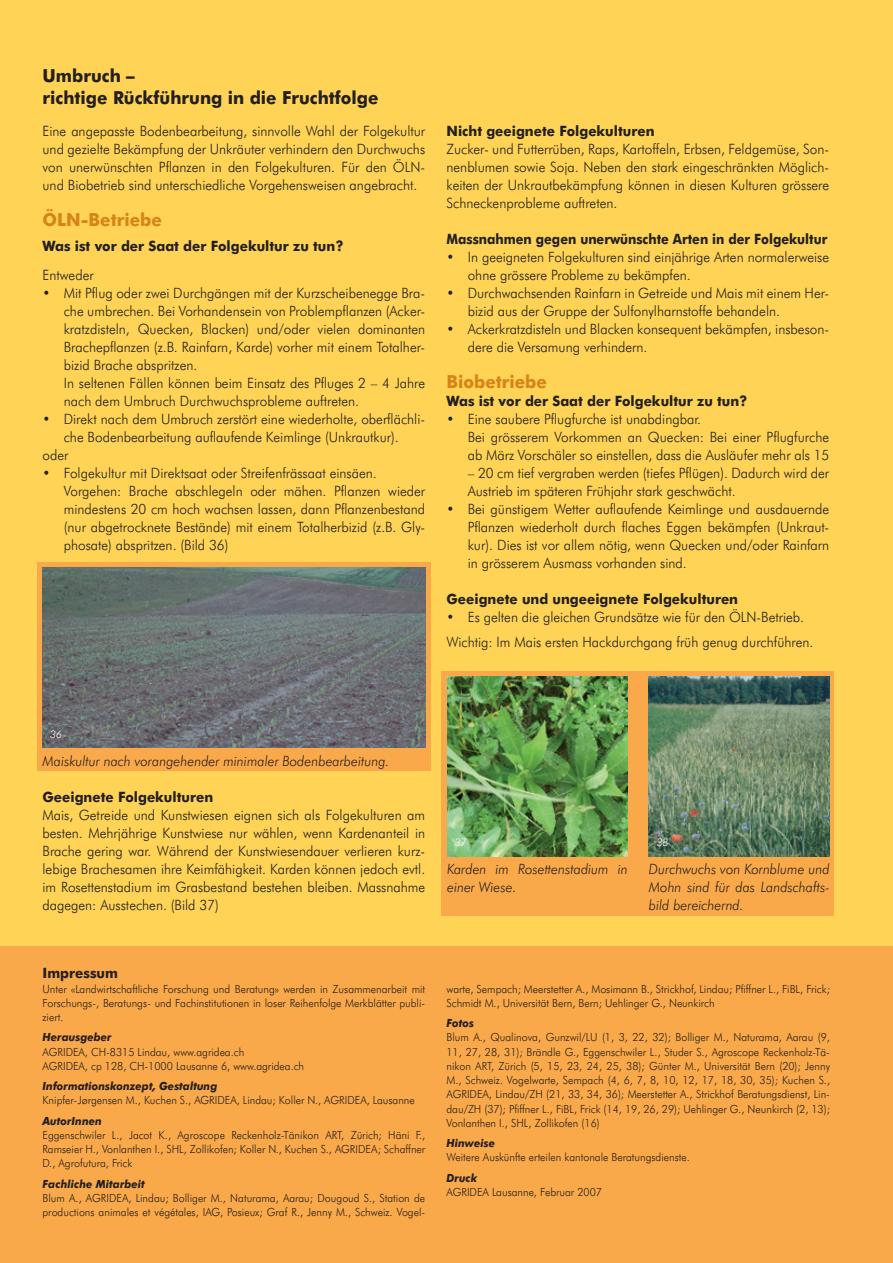
<style>
.page{position:relative;width:893px;height:1263px;background:#fff}
.page>*{position:absolute;margin:0;border:0;box-sizing:border-box;transform-origin:0 0}
._03_Legende{font:700 18px "Futura BT";color:#231f20;scale:.95 1}
._03_Legende-2{font:700 18px "Futura BT";color:#d68317;scale:.95 1}
._03_Legende-3{font:300 14.25px/18px "Futura BT";color:#231f20;text-align:justify;scale:.95 1}
._03_Legende-4{font:700 14.25px "Futura BT";color:#231f20;scale:.95 1}
._03_Legende-5{font:italic 300 14.25px/18px "Futura BT";color:#231f20;scale:.95 1}
._03_Legende-6{font:700 14.25px "Futura BT";color:#231f20;scale:.89 1}
._03_Legende-7{font:300 11.25px/14.2px "Futura BT";color:#231f20;text-align:justify;scale:.95 1}
._03_Legende-8{font:italic 700 11.25px "Futura BT";color:#231f20;scale:.95 1}
.t1{font:italic 300 10.5px "Futura BT";color:#fff}
</style>
<div class="page">
<div style="left:0;top:946px;width:893px;height:317px;background:#faa94a"></div>
<div style="left:0;top:0;width:893px;height:946px;background:#fed356"></div>
<div style="left:37px;top:562px;width:394px;height:209px;background:#faa94a"></div>
<img style="left:43px;top:568px;width:382px;height:180px">
<div style="left:441px;top:671px;width:392px;height:245px;background:#faa94a"></div>
<img style="left:447px;top:676px;width:181px;height:180px">
<img style="left:649px;top:676px;width:181px;height:180px">
<p class="_03_Legende" style="left:43px;top:64px;width:99px">Umbruch –</p>
<p class="_03_Legende" style="left:43px;top:87px;width:355px">richtige Rückführung in die Fruchtfolge</p>
<p class="_03_Legende-3" style="left:43px;top:122px;width:404px">Eine angepasste Bodenbearbeitung, sinnvolle Wahl der Folgekultur und gezielte Bekämpfung der Unkräuter verhindern den Durchwuchs von unerwünschten Pflanzen in den Folgekulturen. Für den ÖLN&shy;und Biobetrieb sind unterschiedliche Vorgehensweisen angebracht.</p>
<p class="_03_Legende-2" style="left:43px;top:208px;width:127px">ÖLN-Betriebe</p>
<p class="_03_Legende-4" style="left:43px;top:238px;width:318px">Was ist vor der Saat der Folgekultur zu tun?</p>
<p class="_03_Legende-3" style="left:43px;top:266px;width:55px">Entweder</p>
<p class="_03_Legende-3" style="left:64px;top:284px;width:382px;text-indent:-21px">• Mit Pflug oder zwei Durchgängen mit der Kurzscheibenegge Bra&shy;che umbrechen. Bei Vorhandensein von Problempflanzen (Acker&shy;kratzdisteln, Quecken, Blacken) und/oder vielen dominanten Brachepflanzen (z.B. Rainfarn, Karde) vorher mit einem Totalher&shy;bizid Brache abspritzen.</p>
<p class="_03_Legende-3" style="left:64px;top:374px;width:382px">In seltenen Fällen können beim Einsatz des Pfluges 2 – 4 Jahre nach dem Umbruch Durchwuchsprobleme auftreten.</p>
<p class="_03_Legende-3" style="left:43px;top:410px;width:404px;text-align:center">• Direkt nach dem Umbruch zerstört eine wiederholte, oberflächli&shy;che Bodenbearbeitung auflaufende Keimlinge (Unkrautkur).</p>
<p class="_03_Legende-3" style="left:43px;top:446px;width:29px">oder</p>
<p class="_03_Legende-3" style="left:43px;top:464px;width:353px">• Folgekultur mit Direktsaat oder Streifenfrässaat einsäen.</p>
<p class="_03_Legende-3" style="left:64px;top:482px;width:382px">Vorgehen: Brache abschlegeln oder mähen. Pflanzen wieder mindestens 20 cm hoch wachsen lassen, dann Pflanzenbestand (nur abgetrocknete Bestände) mit einem Totalherbizid (z.B. Gly&shy;phosate) abspritzen. (Bild 36)</p>
<p class="_03_Legende-4" style="left:446px;top:122px;width:220px">Nicht geeignete Folgekulturen</p>
<p class="_03_Legende-3" style="left:446px;top:140px;width:404px">Zucker- und Futterrüben, Raps, Kartoffeln, Erbsen, Feldgemüse, Son&shy;nenblumen sowie Soja. Neben den stark eingeschränkten Möglich&shy;keiten der Unkrautbekämpfung können in diesen Kulturen grössere Schneckenprobleme auftreten.</p>
<p class="_03_Legende-6" style="left:446px;top:230px;width:429px">Massnahmen gegen unerwünschte Arten in der Folgekultur</p>
<p class="_03_Legende-3" style="left:468px;top:248px;width:382px;text-indent:-21px">• In geeigneten Folgekulturen sind einjährige Arten normalerweise ohne grössere Probleme zu bekämpfen.</p>
<p class="_03_Legende-3" style="left:468px;top:284px;width:382px;text-indent:-21px">• Durchwachsenden Rainfarn in Getreide und Mais mit einem Her&shy;bizid aus der Gruppe der Sulfonylharnstoffe behandeln.</p>
<p class="_03_Legende-3" style="left:468px;top:320px;width:382px;text-indent:-21px">• Ackerkratzdisteln und Blacken konsequent bekämpfen, insbeson&shy;dere die Versamung verhindern.</p>
<p class="_03_Legende-2" style="left:446px;top:370px;width:107px">Biobetriebe</p>
<p class="_03_Legende-4" style="left:446px;top:392px;width:318px">Was ist vor der Saat der Folgekultur zu tun?</p>
<p class="_03_Legende-3" style="left:446px;top:410px;width:270px">• Eine saubere Pflugfurche ist unabdingbar.</p>
<p class="_03_Legende-3" style="left:468px;top:428px;width:382px">Bei grösserem Vorkommen an Quecken: Bei einer Pflugfurche ab März Vorschäler so einstellen, dass die Ausläufer mehr als 15</p>
<p class="_03_Legende-3" style="left:468px;top:464px;width:382px">– 20 cm tief vergraben werden (tiefes Pflügen). Dadurch wird der<br>Austrieb im späteren Frühjahr stark geschwächt.</p>
<p class="_03_Legende-3" style="left:468px;top:500px;width:382px;text-indent:-21px">• Bei günstigem Wetter auflaufende Keimlinge und ausdauernde Pflanzen wiederholt durch flaches Eggen bekämpfen (Unkraut&shy;kur). Dies ist vor allem nötig, wenn Quecken und/oder Rainfarn in grösserem Ausmass vorhanden sind.</p>
<p class="_03_Legende-4" style="left:446px;top:590px;width:308px">Geeignete und ungeeignete Folgekulturen</p>
<p class="_03_Legende-3" style="left:446px;top:608px;width:378px">• Es gelten die gleichen Grundsätze wie für den ÖLN-Betrieb.</p>
<p class="_03_Legende-3" style="left:446px;top:633px;width:388px">Wichtig: Im Mais ersten Hackdurchgang früh genug durchführen.</p>
<p class="t1" style="left:50px;top:728px;width:13px">36</p>
<p class="_03_Legende-5" style="left:43px;top:752px;width:366px">Maiskultur nach vorangehender minimaler Bodenbearbeitung.</p>
<p class="_03_Legende-4" style="left:43px;top:788px;width:181px">Geeignete Folgekulturen</p>
<p class="_03_Legende-3" style="left:43px;top:806px;width:404px">Mais, Getreide und Kunstwiesen eignen sich als Folgekulturen am besten. Mehrjährige Kunstwiese nur wählen, wenn Kardenanteil in Brache gering war. Während der Kunstwiesendauer verlieren kurz&shy;lebige Brachesamen ihre Keimfähigkeit. Karden können jedoch evtl. im Rosettenstadium im Grasbestand bestehen bleiben. Massnahme dagegen: Ausstechen. (Bild 37)</p>
<p class="t1" style="left:455px;top:836px;width:13px">37</p>
<p class="t1" style="left:657px;top:836px;width:13px">38</p>
<p class="_03_Legende-5" style="left:447px;top:860px;width:192px">Karden im Rosettenstadium in einer Wiese.</p>
<p class="_03_Legende-5" style="left:649px;top:860px;width:192px;text-align:justify">Durchwuchs von Kornblume und Mohn sind für das Landschafts&shy;bild bereichernd.</p>
<p class="_03_Legende-4" style="left:43px;top:965px;width:81px">Impressum</p>
<p class="_03_Legende-7" style="left:43px;top:981px;width:404px">Unter «Landwirtschaftliche Forschung und Beratung» werden in Zusammenarbeit mit Forschungs-, Beratungs- und Fachinstitutionen in loser Reihenfolge Merkblätter publi&shy;ziert.</p>
<p class="_03_Legende-8" style="left:43px;top:1030px;width:74px">Herausgeber</p>
<p class="_03_Legende-7" style="left:43px;top:1044px;width:214px">AGRIDEA, CH-8315 Lindau, www.agridea.ch</p>
<p class="_03_Legende-7" style="left:43px;top:1059px;width:277px">AGRIDEA, cp 128, CH-1000 Lausanne 6, www.agridea.ch</p>
<p class="_03_Legende-8" style="left:43px;top:1079px;width:186px">Informationskonzept, Gestaltung</p>
<p class="_03_Legende-7" style="left:43px;top:1093px;width:393px">Knipfer-Jørgensen M., Kuchen S., AGRIDEA, Lindau; Koller N., AGRIDEA, Lausanne</p>
<p class="_03_Legende-8" style="left:43px;top:1114px;width:64px">AutorInnen</p>
<p class="_03_Legende-7" style="left:43px;top:1128px;width:404px">Eggenschwiler L., Jacot K., Agroscope Reckenholz-Tänikon ART, Zürich; Häni F., Ramseier H., Vonlanthen I., SHL, Zollikofen; Koller N., Kuchen S., AGRIDEA; Schaffner D., Agrofutura, Frick</p>
<p class="_03_Legende-8" style="left:43px;top:1177px;width:109px">Fachliche Mitarbeit</p>
<p class="_03_Legende-7" style="left:43px;top:1191px;width:404px">Blum A., AGRIDEA, Lindau; Bolliger M., Naturama, Aarau; Dougoud S., Station de productions animales et végétales, IAG, Posieux; Graf R., Jenny M., Schweiz. Vogel-</p>
<p class="_03_Legende-7" style="left:446px;top:981px;width:405px">warte, Sempach; Meerstetter A., Mosimann B., Strickhof, Lindau; Pfiffner L., FiBL, Frick;<br>Schmidt M., Universität Bern, Bern; Uehlinger G., Neunkirch</p>
<p class="_03_Legende-8" style="left:446px;top:1016px;width:30px">Fotos</p>
<p class="_03_Legende-7" style="left:446px;top:1030px;width:405px">Blum A., Qualinova, Gunzwil/LU (1, 3, 22, 32); Bolliger M., Naturama, Aarau (9, 11, 27, 28, 31); Brändle G., Eggenschwiler L., Studer S., Agroscope Reckenholz-Tä&shy;nikon ART, Zürich (5, 15, 23, 24, 25, 38); Günter M., Universität Bern (20); Jenny M., Schweiz. Vogelwarte, Sempach (4, 6, 7, 8, 10, 12, 17, 18, 30, 35); Kuchen S., AGRIDEA, Lindau/ZH (21, 33, 34, 36); Meerstetter A., Strickhof Beratungsdienst, Lin&shy;dau/ZH (37); Pfiffner L., FiBL, Frick (14, 19, 26, 29); Uehlinger G., Neunkirch (2, 13); Vonlanthen I., SHL, Zollikofen (16)</p>
<p class="_03_Legende-8" style="left:446px;top:1136px;width:53px">Hinweise</p>
<p class="_03_Legende-7" style="left:446px;top:1150px;width:258px">Weitere Auskünfte erteilen kantonale Beratungsdienste.</p>
<p class="_03_Legende-8" style="left:446px;top:1171px;width:34px">Druck</p>
<p class="_03_Legende-7" style="left:446px;top:1185px;width:165px">AGRIDEA Lausanne, Februar 2007</p>
</div>
